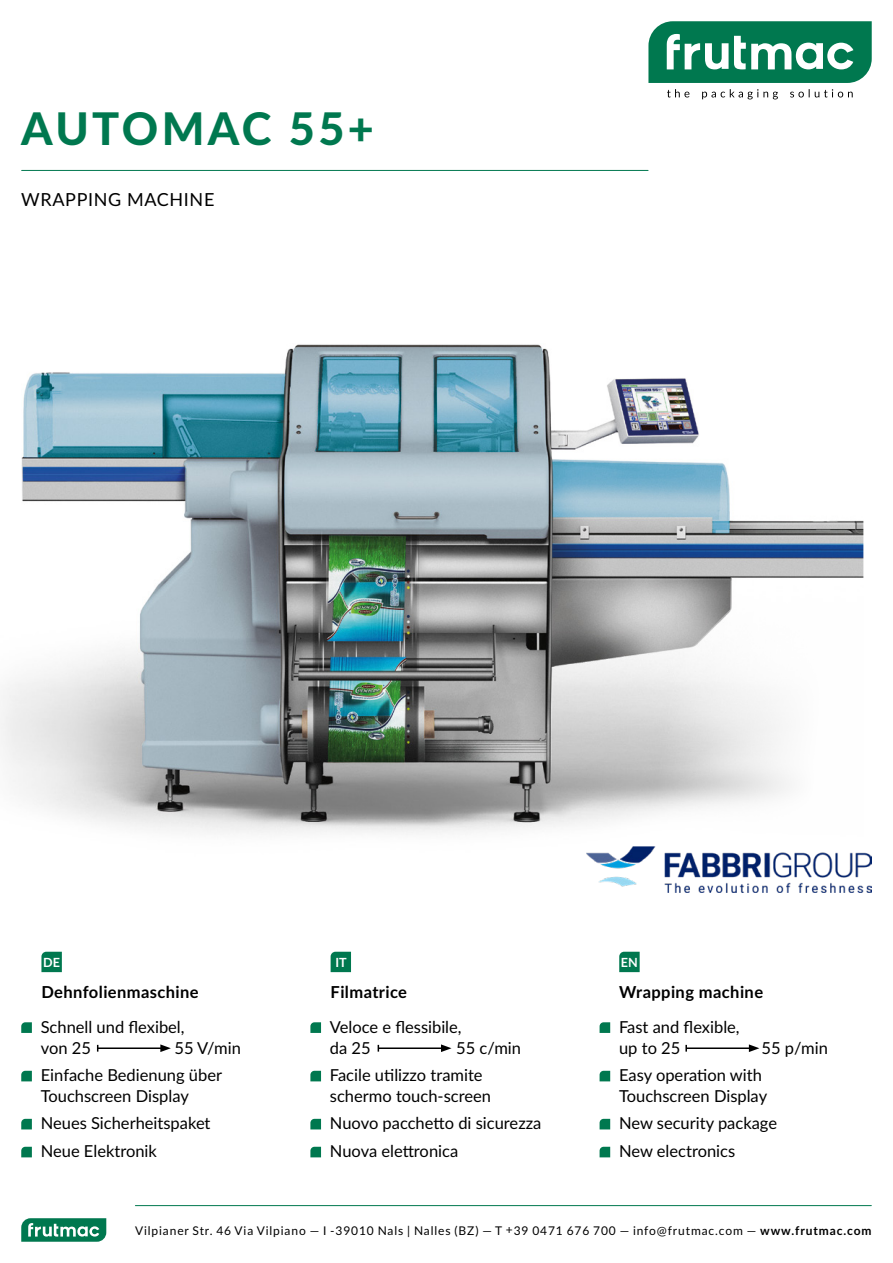
<style>
.page{position:relative;width:893px;height:1263px;background:#fff}
.page>*{position:absolute;margin:0;border:0;box-sizing:border-box;transform-origin:0 0}
.t1{font:800 45px "Lato";letter-spacing:.075em;color:#00784f}
.t2{font:18px "Lato";letter-spacing:.035em;color:#000}
.t3{font:16.5px/27.3px "Lato";color:#000}
.t4{font:700 16.5px "Lato";letter-spacing:.025em;color:#000}
.t5{font:700 12.6px "Lato";color:#fff}
.t6{font:12px "Lato";letter-spacing:.075em;color:#000}
.s1{font-weight:700}
</style>
<div class="page">
<svg style="left:648px;top:21px;width:224px;height:62px"></svg>
<svg style="left:667px;top:89px;width:186px;height:10px"></svg>
<svg style="left:21px;top:1218px;width:85px;height:24px"></svg>
<hr style="left:22px;top:170px;width:626px;height:1px;background:#00784f">
<svg style="left:21px;top:1022px;width:11px;height:11px"></svg>
<svg style="left:310px;top:1022px;width:11px;height:11px"></svg>
<svg style="left:600px;top:1022px;width:10px;height:11px"></svg>
<svg style="left:21px;top:1071px;width:11px;height:10px"></svg>
<svg style="left:310px;top:1071px;width:11px;height:10px"></svg>
<svg style="left:600px;top:1071px;width:10px;height:10px"></svg>
<svg style="left:21px;top:1119px;width:11px;height:10px"></svg>
<svg style="left:310px;top:1119px;width:11px;height:10px"></svg>
<svg style="left:600px;top:1119px;width:10px;height:10px"></svg>
<svg style="left:21px;top:1147px;width:11px;height:10px"></svg>
<svg style="left:310px;top:1147px;width:11px;height:10px"></svg>
<svg style="left:600px;top:1147px;width:10px;height:10px"></svg>
<img style="left:0;top:344px;width:790px;height:489px">
<hr style="left:98px;top:1047px;width:65px;height:2px;background:#000">
<svg style="left:160px;top:1044px;width:11px;height:8px"></svg>
<hr style="left:378px;top:1047px;width:65px;height:2px;background:#000">
<svg style="left:441px;top:1044px;width:10px;height:8px"></svg>
<hr style="left:686px;top:1047px;width:65px;height:2px;background:#000">
<svg style="left:749px;top:1044px;width:10px;height:8px"></svg>
<hr style="left:135px;top:1205px;width:736px;height:1px;background:#00784f">
<img style="left:551px;top:344px;width:312px;height:322px">
<svg style="left:41px;top:952px;width:21px;height:20px"></svg>
<svg style="left:331px;top:952px;width:20px;height:20px"></svg>
<svg style="left:619px;top:952px;width:21px;height:20px"></svg>
<img style="left:586px;top:846px;width:285px;height:47px">
<h1 class="t1" style="left:21px;top:95px;width:354px">AUTOMAC 55+</h1>
<p class="t2" style="left:21px;top:186px;width:195px">WRAPPING MACHINE</p>
<p class="t5" style="left:43px;top:953px;width:18px">DE</p>
<p class="t5" style="left:335px;top:953px;width:13px">IT</p>
<p class="t5" style="left:621px;top:953px;width:18px">EN</p>
<p class="t4" style="left:41px;top:980px;width:159px">Dehnfolienmaschine</p>
<p class="t4" style="left:331px;top:980px;width:78px">Filmatrice</p>
<p class="t4" style="left:619px;top:980px;width:145px">Wrapping machine</p>
<p class="t3" style="left:41px;top:1015px;width:145px;line-height:21px">Schnell und flexibel, von 25</p>
<p class="t3" style="left:41px;top:1033px;width:202px;text-indent:134px">55 V/min<br>Einfache Bedienung über</p>
<p class="t3" style="left:41px;top:1082px;width:171px">Touchscreen Display<br>Neues Sicherheitspaket<br>Neue Elektronik</p>
<p class="t3" style="left:330px;top:1015px;width:133px;line-height:21px">Veloce e flessibile, da 25</p>
<p class="t3" style="left:330px;top:1033px;width:193px;text-indent:126px">55 c/min<br>Facile utilizzo tramite</p>
<p class="t3" style="left:330px;top:1082px;width:213px">schermo touch-screen<br>Nuovo pacchetto di sicurezza<br>Nuova elettronica</p>
<p class="t3" style="left:619px;top:1015px;width:122px;line-height:21px">Fast and flexible, up to 25</p>
<p class="t3" style="left:619px;top:1033px;width:210px;text-indent:142px">55 p/min<br>Easy operation with</p>
<p class="t3" style="left:619px;top:1082px;width:160px">Touchscreen Display<br>New security package<br>New electronics</p>
<p class="t6" style="left:135px;top:1222px;width:738px">Vilpianer Str. 46 Via Vilpiano — I -39010 Nals | Nalles (BZ) — T +39 0471 676 700 — info@frutmac.com — <span class="s1">www.frutmac.com</span></p>
</div>
